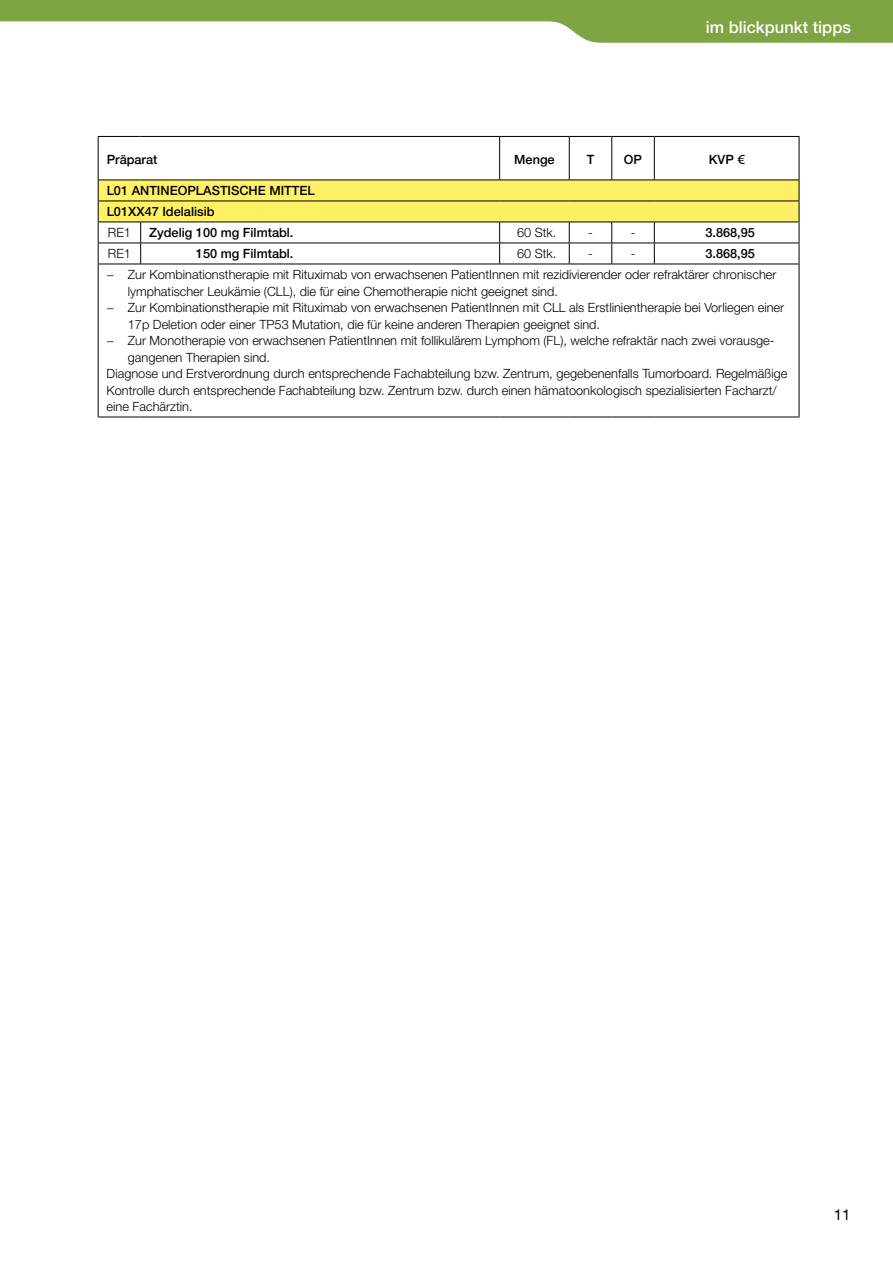
<style>
.page{position:relative;width:893px;height:1263px;background:#fff}
.page>*{position:absolute;margin:0;border:0;box-sizing:border-box;transform-origin:0 0}
.t1{font:500 16.5px "Helvetica Neue LT Pro";color:#fff}
.t2{font:15px "Helvetica Neue";color:#000}
.t3{font:300 12.75px "Helvetica Neue LT Pro";color:#000}
.t4{font:500 12.75px/21px "Helvetica Neue LT Pro";color:#000}
.t5{font:500 12.75px "Helvetica Neue";color:#000}
.s1{font-family:"Linotype Euro Font Ato F";font-weight:400}
.s2{color:#fff}
</style>
<div class="page">
<svg style="left:0;top:0;width:893px;height:43px"></svg>
<hr style="left:98px;top:136px;width:43px;height:1px;background:#000">
<hr style="left:98px;top:137px;width:1px;height:43px;background:#000">
<hr style="left:141px;top:136px;width:359px;height:1px;background:#000">
<hr style="left:500px;top:136px;width:69px;height:1px;background:#000">
<hr style="left:499px;top:137px;width:1px;height:43px;background:#000">
<hr style="left:569px;top:136px;width:43px;height:1px;background:#000">
<hr style="left:569px;top:137px;width:1px;height:43px;background:#000">
<hr style="left:612px;top:136px;width:42px;height:1px;background:#000">
<hr style="left:611px;top:137px;width:1px;height:43px;background:#000">
<hr style="left:654px;top:136px;width:145px;height:1px;background:#000">
<hr style="left:654px;top:137px;width:1px;height:43px;background:#000">
<hr style="left:799px;top:137px;width:1px;height:43px;background:#000">
<svg style="left:98px;top:180px;width:702px;height:84px"></svg>
<hr style="left:98px;top:264px;width:43px;height:1px;background:#000">
<hr style="left:98px;top:264px;width:1px;height:153px;background:#000">
<hr style="left:141px;top:264px;width:359px;height:1px;background:#000">
<hr style="left:500px;top:264px;width:69px;height:1px;background:#000">
<hr style="left:569px;top:264px;width:43px;height:1px;background:#000">
<hr style="left:612px;top:264px;width:42px;height:1px;background:#000">
<hr style="left:654px;top:264px;width:145px;height:1px;background:#000">
<hr style="left:799px;top:264px;width:1px;height:153px;background:#000">
<hr style="left:98px;top:417px;width:43px;height:1px;background:#000">
<hr style="left:141px;top:417px;width:359px;height:1px;background:#000">
<hr style="left:500px;top:417px;width:69px;height:1px;background:#000">
<hr style="left:569px;top:417px;width:43px;height:1px;background:#000">
<hr style="left:612px;top:417px;width:42px;height:1px;background:#000">
<hr style="left:654px;top:417px;width:145px;height:1px;background:#000">
<p class="t1" style="left:706px;top:17px;width:147px">im blickpunkt tipps</p>
<p class="t5" style="left:107px;top:150px;width:52px">Präparat</p>
<p class="t5" style="left:514px;top:150px;width:42px">Menge</p>
<p class="t5" style="left:587px;top:150px;width:9px">T</p>
<p class="t5" style="left:624px;top:150px;width:20px">OP</p>
<p class="t5" style="left:709px;top:150px;width:37px">KVP <span class="s1">3</span></p>
<p class="t4" style="left:107px;top:180px;width:210px">L01 ANTINEOPLASTISCHE MITTEL<br>L01XX47 Idelalisib</p>
<p class="t3" style="left:108px;top:225px;width:25px">RE1</p>
<p class="t4" style="left:149px;top:222px;width:146px">Zydelig 100 mg Filmtabl.</p>
<p class="t3" style="left:517px;top:225px;width:41px">60 Stk.</p>
<p class="t3" style="left:588px;top:225px;width:6px">-</p>
<p class="t3" style="left:631px;top:225px;width:6px">-</p>
<p class="t4" style="left:705px;top:222px;width:51px">3.868,95</p>
<p class="t3" style="left:108px;top:246px;width:25px">RE1</p>
<p class="t4" style="left:149px;top:243px;width:146px"><span class="s2">Zydelig</span> 150 mg Filmtabl.</p>
<p class="t3" style="left:517px;top:246px;width:41px">60 Stk.</p>
<p class="t3" style="left:588px;top:246px;width:6px">-</p>
<p class="t3" style="left:631px;top:246px;width:6px">-</p>
<p class="t4" style="left:705px;top:243px;width:51px">3.868,95</p>
<p class="t3" style="left:107px;top:267px;width:671px">− Zur Kombinationstherapie mit Rituximab von erwachsenen PatientInnen mit rezidivierender oder refraktärer chronischer</p>
<p class="t3" style="left:128px;top:283px;width:432px">lymphatischer Leukämie (CLL), die für eine Chemotherapie nicht geeignet sind.</p>
<p class="t3" style="left:107px;top:300px;width:679px">− Zur Kombinationstherapie mit Rituximab von erwachsenen PatientInnen mit CLL als Erstlinientherapie bei Vorliegen einer</p>
<p class="t3" style="left:128px;top:316px;width:474px">17p Deletion oder einer TP53 Mutation, die für keine anderen Therapien geeignet sind.</p>
<p class="t3" style="left:107px;top:333px;width:669px">− Zur Monotherapie von erwachsenen PatientInnen mit follikulärem Lymphom (FL), welche refraktär nach zwei vorausge-</p>
<p class="t3" style="left:128px;top:349px;width:144px">gangenen Therapien sind.</p>
<p class="t3" style="left:107px;top:366px;width:682px">Diagnose und Erstverordnung durch entsprechende Fachabteilung bzw. Zentrum, gegebenenfalls Tumorboard. Regelmäßige</p>
<p class="t3" style="left:107px;top:382px;width:672px">Kontrolle durch entsprechende Fachabteilung bzw. Zentrum bzw. durch einen hämatoonkologisch spezialisierten Facharzt/</p>
<p class="t3" style="left:107px;top:399px;width:87px">eine Fachärztin.</p>
<p class="t2" style="left:834px;top:1205px;width:18px">11</p>
</div>
